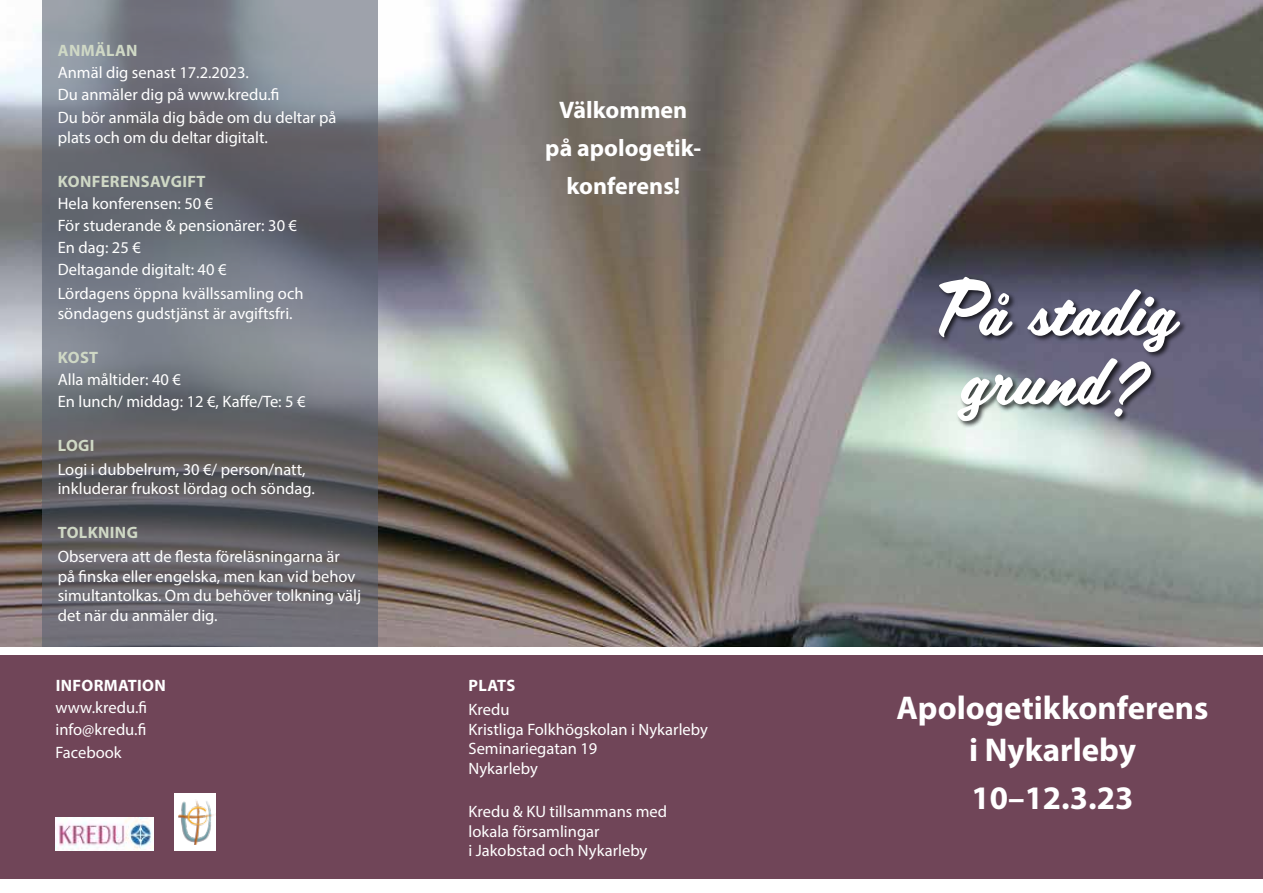
<style>
.page{position:relative;width:1263px;height:893px;background:#fff}
.page>*{position:absolute;margin:0;border:0;box-sizing:border-box;transform-origin:0 0}
.t1{font:69px/69px "Scriptorama JF Tradeshow";color:#fff;text-align:center}
.t2{font:700 33px/42px "Myriad Pro";color:#fff;text-align:center}
.t3{font:700 24px/38px "Myriad Pro";color:#fff;text-align:center}
.t4{font:16.5px/19.5px "Myriad Pro";color:#fff}
.t5{font:700 16.5px "Myriad Pro";letter-spacing:.02em;color:#cfd8c5}
.t6{font:700 16.5px "Myriad Pro";letter-spacing:.02em;color:#fff}
</style>
<div class="page">
<div style="left:0;top:655px;width:1263px;height:224px;background:#704558"></div>
<img style="left:0;top:0;width:1263px;height:646px">
<div style="left:937px;top:275px;width:250px;height:154px;background:#000;opacity:.75"></div>
<svg style="left:43px;top:0;width:335px;height:646px;background:#6d6f77"></svg>
<img style="left:56px;top:817px;width:98px;height:33px">
<div style="left:174px;top:793px;width:42px;height:57px;background:#fff"></div>
<img style="left:178px;top:800px;width:38px;height:45px">
<p class="t5" style="left:58px;top:39px;width:81px">ANMÄLAN</p>
<p class="t4" style="left:58px;top:61px;width:223px;line-height:22px">Anmäl dig senast 17.2.2023.<br>Du anmäler dig på www.kredu.fi</p>
<p class="t4" style="left:58px;top:108px;width:280px">Du bör anmäla dig både om du deltar på plats och om du deltar digitalt.</p>
<p class="t5" style="left:58px;top:171px;width:149px">KONFERENSAVGIFT</p>
<p class="t4" style="left:58px;top:192px;width:241px;line-height:22px">Hela konferensen: 50 €<br>För studerande &amp; pensionärer: 30 €<br>En dag: 25 €<br>Deltagande digitalt: 40 €</p>
<p class="t4" style="left:58px;top:284px;width:247px">Lördagens öppna kvällssamling och söndagens gudstjänst är avgiftsfri.</p>
<p class="t5" style="left:58px;top:346px;width:42px">KOST</p>
<p class="t4" style="left:58px;top:368px;width:249px;line-height:22px">Alla måltider: 40 €<br>En lunch/ middag: 12 €, Kaffe/Te: 5 €</p>
<p class="t5" style="left:58px;top:435px;width:38px">LOGI</p>
<p class="t4" style="left:58px;top:459px;width:259px">Logi i dubbelrum, 30 €/ person/natt, inkluderar frukost lördag och söndag.</p>
<p class="t5" style="left:58px;top:522px;width:81px">TOLKNING</p>
<p class="t4" style="left:58px;top:547px;width:305px">Observera att de flesta föreläsningarna är på finska eller engelska, men kan vid behov simultantolkas. Om du behöver tolkning välj det när du anmäler dig.</p>
<p class="t6" style="left:56px;top:675px;width:112px">INFORMATION</p>
<p class="t4" style="left:56px;top:697px;width:93px;line-height:22px;text-align:justify">www.kredu.fi info@kredu.fi Facebook</p>
<h3 class="t3" style="left:545px;top:90px;width:158px">Välkommen på apologetik&shy;konferens!</h3>
<p class="t6" style="left:469px;top:675px;width:48px">PLATS</p>
<p class="t4" style="left:468px;top:699px;width:241px">Kredu<br>Kristliga Folkhögskolan i Nykarleby<br>Seminariegatan 19<br>Nykarleby</p>
<p class="t4" style="left:468px;top:801px;width:200px">Kredu &amp; KU tillsammans med lokala församlingar<br>i Jakobstad och Nykarleby</p>
<h1 class="t1" style="left:937px;top:275px;width:239px">På stadig grund?</h1>
<h2 class="t2" style="left:896px;top:686px;width:314px">Apologetikkonferens i Nykarleby</h2>
<h2 class="t2" style="left:971px;top:775px;width:163px">10–12.3.23</h2>
</div>
